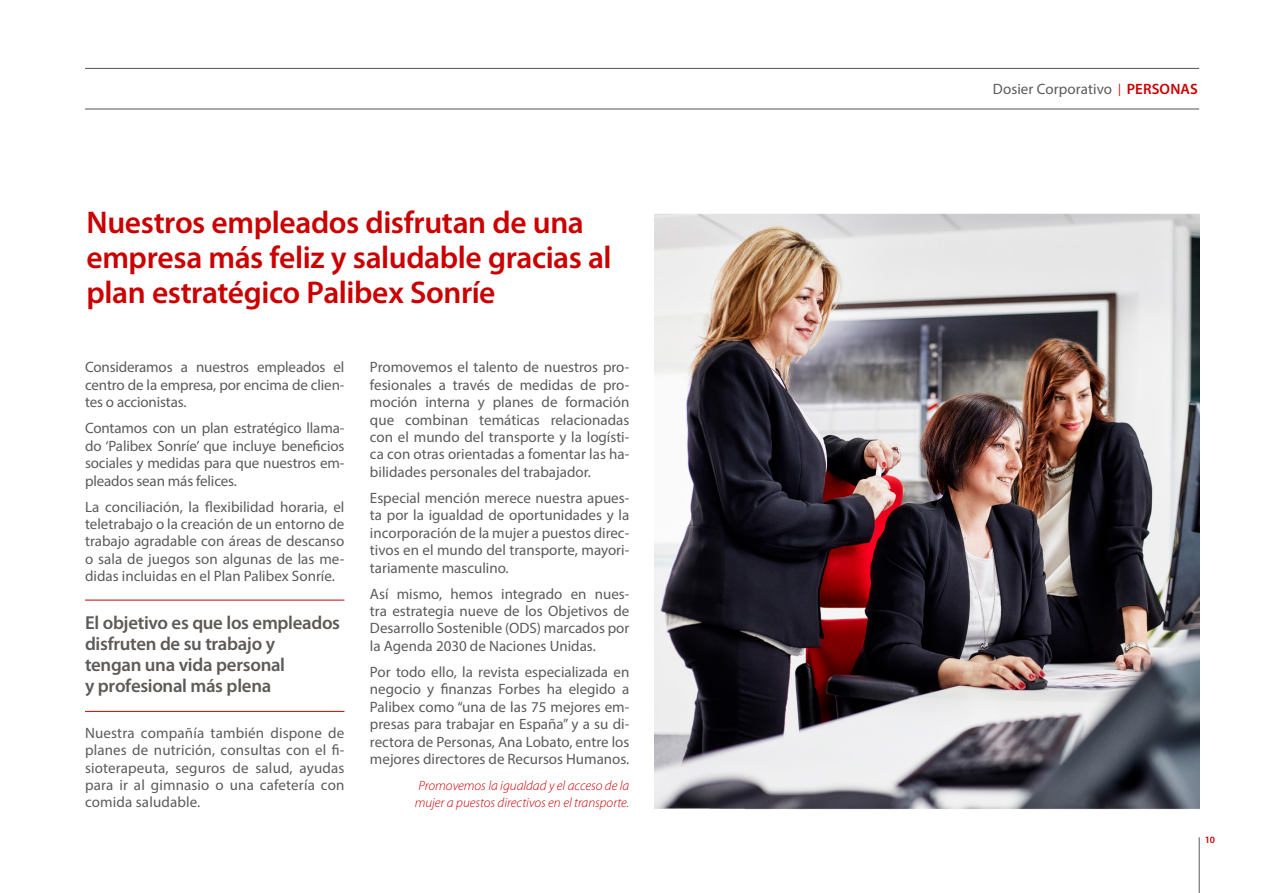
<style>
.page{position:relative;width:1263px;height:893px;background:#fff}
.page>*{position:absolute;margin:0;border:0;box-sizing:border-box;transform-origin:0 0}
.t1{font:600 31.5px/34.8px "Myriad Pro";letter-spacing:-.015em;color:#cb0000}
.t2{font:600 18.75px/21px "Myriad Pro";letter-spacing:-.015em;color:#5d5a57}
.t3{font:15px/17.4px "Myriad Pro";color:#5b5b5b;text-align:justify}
.t4{font:italic 300 13.5px/17.4px "Myriad Pro";color:#cb0000}
.t5{font:600 9.75px "Myriad Pro";color:#cb0000}
.s1{font-size:12.3px;color:#cb0000}
.s2{font-weight:600;color:#cb0000}
</style>
<div class="page">
<hr style="left:85px;top:108px;width:1114px;height:2px;background:#5b5b5b">
<hr style="left:85px;top:68px;width:1114px;height:1px;background:#5b5b5b">
<hr style="left:1199px;top:837px;width:1px;height:56px;background:#5b5b5b">
<img style="left:655px;top:214px;width:544px;height:595px">
<hr style="left:85px;top:600px;width:259px;height:1px;background:#cb0000">
<hr style="left:85px;top:711px;width:259px;height:1px;background:#cb0000">
<h1 class="t1" style="left:86px;top:204px;width:527px">Nuestros empleados disfrutan de una empresa más feliz y saludable gracias al plan estratégico Palibex Sonríe</h1>
<p class="t3" style="left:85px;top:358px;width:261px">Consideramos a nuestros empleados el centro de la empresa, por encima de clien&shy;tes o accionistas.</p>
<p class="t3" style="left:85px;top:419px;width:261px">Contamos con un plan estratégico llama&shy;do ‘Palibex Sonríe’ que incluye beneficios sociales y medidas para que nuestros em&shy;pleados sean más felices.</p>
<p class="t3" style="left:85px;top:498px;width:261px">La conciliación, la flexibilidad horaria, el teletrabajo o la creación de un entorno de trabajo agradable con áreas de descanso o sala de juegos son algunas de las me&shy;didas incluidas en el Plan Palibex Sonríe.</p>
<p class="t2" style="left:85px;top:611px;width:257px">El objetivo es que los empleados disfruten de su trabajo y<br>tengan una vida personal<br>y profesional más plena</p>
<p class="t3" style="left:85px;top:724px;width:261px">Nuestra compañía también dispone de planes de nutrición, consultas con el fi&shy;sioterapeuta, seguros de salud, ayudas para ir al gimnasio o una cafetería con comida saludable.</p>
<p class="t3" style="left:370px;top:358px;width:261px">Promovemos el talento de nuestros pro&shy;fesionales a través de medidas de pro&shy;moción interna y planes de formación que combinan temáticas relacionadas con el mundo del transporte y la logísti&shy;ca con otras orientadas a fomentar las ha&shy;bilidades personales del trabajador.</p>
<p class="t3" style="left:370px;top:489px;width:261px">Especial mención merece nuestra apues&shy;ta por la igualdad de oportunidades y la incorporación de la mujer a puestos direc&shy;tivos en el mundo del transporte, mayori&shy;tariamente masculino.</p>
<p class="t3" style="left:370px;top:585px;width:261px">Así mismo, hemos integrado en nues&shy;tra estrategia nueve de los Objetivos de Desarrollo Sostenible (ODS) marcados por la Agenda 2030 de Naciones Unidas.</p>
<p class="t3" style="left:370px;top:663px;width:261px">Por todo ello, la revista especializada en negocio y finanzas Forbes ha elegido a Palibex como “una de las 75 mejores em&shy;presas para trabajar en España” y a su di&shy;rectora de Personas, Ana Lobato, entre los mejores directores de Recursos Humanos.</p>
<p class="t4" style="left:415px;top:777px;width:216px">Promovemos la igualdad y el acceso de la mujer a puestos directivos en el transporte.</p>
<p class="t3" style="left:993px;top:80px;width:207px">Dosier Corporativo <span class="s1">|</span> <span class="s2">PERSONAS</span></p>
<p class="t5" style="left:1205px;top:834px;width:12px">10</p>
</div>
